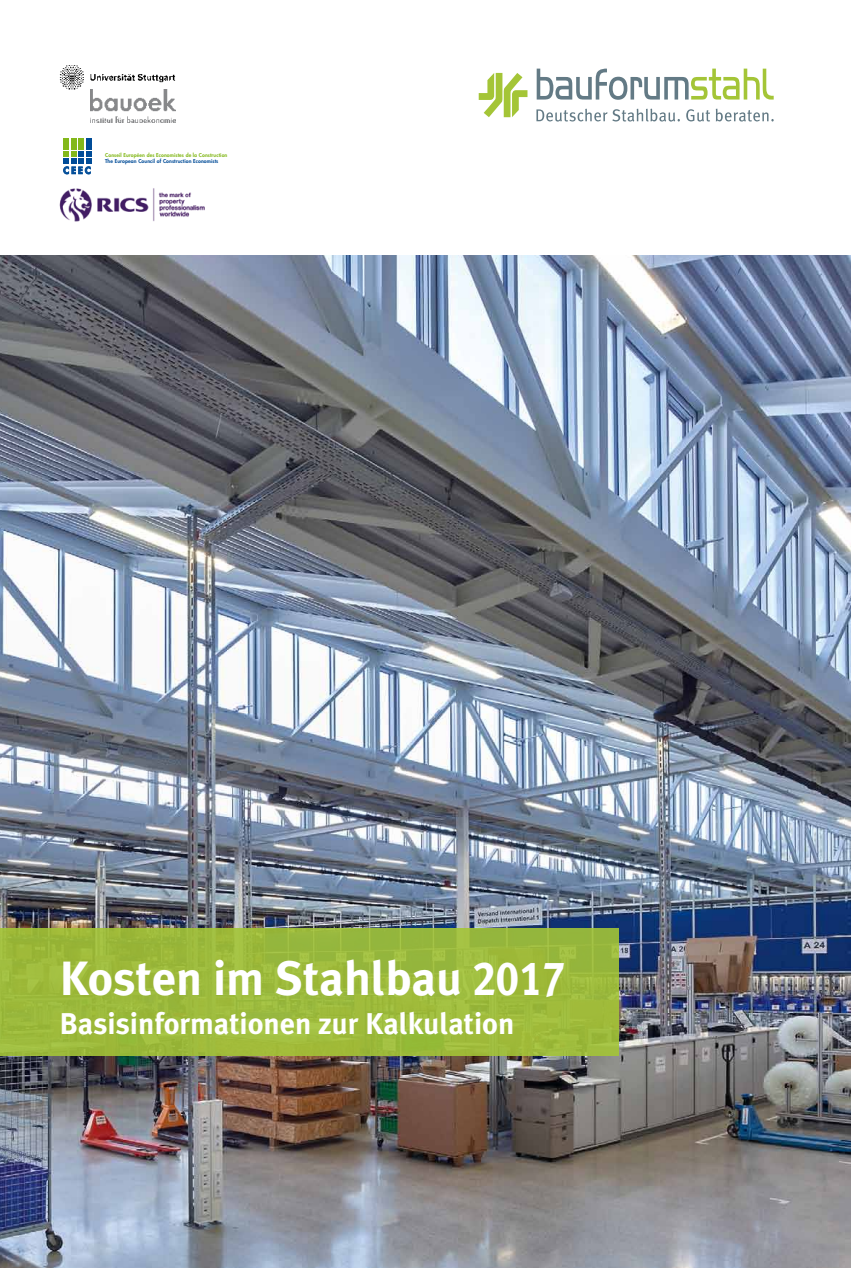
<style>
.page{position:relative;width:851px;height:1268px;background:#fff}
.page>*{position:absolute;margin:0;border:0;box-sizing:border-box;transform-origin:0 0}
.t1{font:700 48px "Meta Plus";color:#fff}
.t2{font:700 30px "Meta Plus";color:#fff}
.t3{font:800 9.3px "Futura";color:#004c98}
.t4{font:800 5.1px "Futura";letter-spacing:.015em;color:#83b81a}
.t5{font:800 5.1px "Futura";letter-spacing:.015em;color:#004c98}
.s1{font-family:"Meta Plus Bold Caps";font-weight:400}
</style>
<div class="page">
<svg style="left:536px;top:68px;width:237px;height:32px"></svg>
<svg style="left:536px;top:109px;width:237px;height:13px"></svg>
<svg style="left:478px;top:73px;width:49px;height:44px"></svg>
<img style="left:59px;top:65px;width:117px;height:25px">
<svg style="left:90px;top:122px;width:85px;height:1px"></svg>
<img style="left:90px;top:90px;width:85px;height:32px">
<svg style="left:63px;top:138px;width:28px;height:36px"></svg>
<img style="left:59px;top:188px;width:146px;height:34px">
<img style="left:0;top:255px;width:850px;height:1012px">
<div style="left:0;top:928px;width:619px;height:127px;background:#9dba3c"></div>
<p class="t3" style="left:63px;top:164px;width:29px">CEEC</p>
<p class="t4" style="left:105px;top:152px;width:124px">Conseil Européen des Economistes de la Construction</p>
<p class="t5" style="left:105px;top:158px;width:115px">The European Council of Construction Economists</p>
<h1 class="t1" style="left:60px;top:950px;width:507px">Kosten im Stahlbau <span class="s1">2017</span></h1>
<p class="t2" style="left:60px;top:1005px;width:456px">Basisinformationen zur Kalkulation</p>
<h1 class="t1" style="left:60px;top:957px;width:507px">Kosten im Stahlbau <span class="s1">2013</span></h1>
<p class="t2" style="left:60px;top:1013px;width:456px">Basisinformationen zur Kalkulation</p>
</div>
